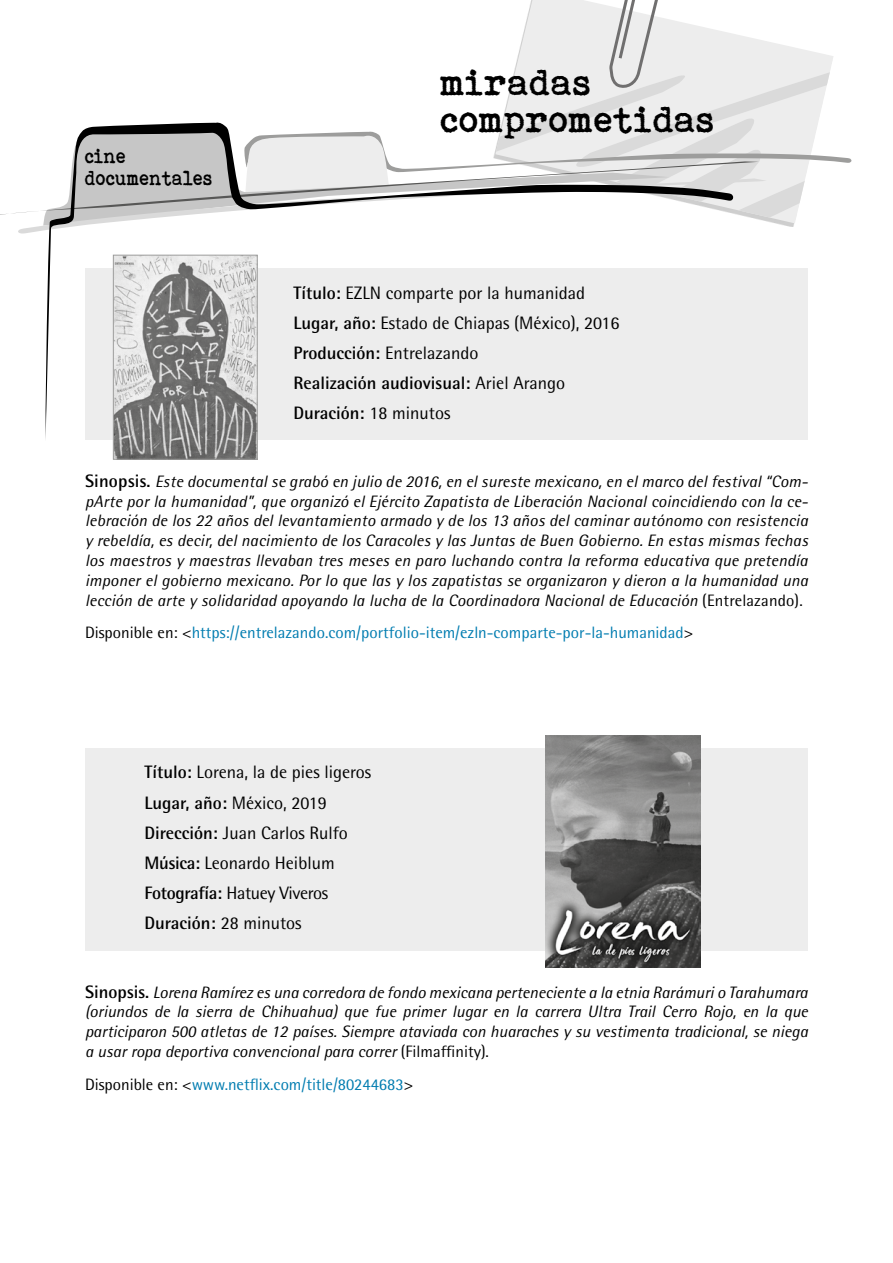
<style>
.page{position:relative;width:893px;height:1263px;background:#fff}
.page>*{position:absolute;margin:0;border:0;box-sizing:border-box;transform-origin:0 0}
.t1{font:37.5px/37.5px "Bohemian typewriter";letter-spacing:-.03em;color:#000}
.t2{font:21px/22.5px "Bohemian typewriter";letter-spacing:-.03em;color:#000;scale:.9 1}
.t3{font:18px/30.2px "Rotis Semi Sans";color:#000}
.t4{font:italic 16.5px/19.8px "Rotis Semi Sans";color:#000;text-align:justify}
.t5{font:16.5px "Rotis Semi Sans";color:#007cb0}
.s1{font-weight:700}
.s2{font-weight:700;font-style:normal;font-size:18px}
.s3{font-style:normal}
.s4{color:#000}
</style>
<div class="page">
<svg style="left:18px;top:0;width:834px;height:234px"></svg>
<svg style="left:0;top:161px;width:759px;height:63px"></svg>
<svg style="left:44px;top:122px;width:689px;height:338px"></svg>
<div style="left:85px;top:268px;width:723px;height:172px;background:#ededed"></div>
<div style="left:85px;top:748px;width:723px;height:202px;background:#ededed"></div>
<img style="left:115px;top:257px;width:141px;height:201px">
<div style="left:113px;top:255px;width:145px;height:205px;border:1px solid #9d9d9c"></div>
<img style="left:546px;top:736px;width:154px;height:232px">
<p class="t2" style="left:85px;top:144px;width:144px">cine documentales</p>
<h1 class="t1" style="left:441px;top:63px;width:277px">miradas comprometidas</h1>
<p class="t3" style="left:293px;top:277px;width:328px"><span class="s1">Título:</span> EZLN comparte por la humanidad <span class="s1">Lugar, año:</span> Estado de Chiapas (México), 2016<br><span class="s1">Producción:</span> Entrelazando<br><span class="s1">Realización audiovisual:</span> Ariel Arango <span class="s1">Duración:</span> 18 minutos</p>
<p class="t4" style="left:85px;top:471px;width:724px"><span class="s2">Sinopsis.</span> Este documental se grabó en julio de 2016, en el sureste mexicano, en el marco del festival “Com&shy;pArte por la humanidad”, que organizó el Ejército Zapatista de Liberación Nacional coincidiendo con la ce&shy;lebración de los 22 años del levantamiento armado y de los 13 años del caminar autónomo con resistencia y rebeldía, es decir, del nacimiento de los Caracoles y las Juntas de Buen Gobierno. En estas mismas fechas los maestros y maestras llevaban tres meses en paro luchando contra la reforma educativa que pretendía imponer el gobierno mexicano. Por lo que las y los zapatistas se organizaron y dieron a la humanidad una lección de arte y solidaridad apoyando la lucha de la Coordinadora Nacional de Educación <span class="s3">(Entrelazando).</span></p>
<p class="t5" style="left:85px;top:623px;width:610px"><span class="s4">Disponible en: &lt;</span>https://entrelazando.com/portfolio-item/ezln-comparte-por-la-humanidad<span class="s4">&gt;</span></p>
<p class="t3" style="left:145px;top:757px;width:228px"><span class="s1">Título:</span> Lorena, la de pies ligeros<br><span class="s1">Lugar, año:</span> México, 2019<br><span class="s1">Dirección:</span> Juan Carlos Rulfo<br><span class="s1">Música:</span> Leonardo Heiblum<br><span class="s1">Fotografía:</span> Hatuey Viveros<br><span class="s1">Duración:</span> 28 minutos</p>
<p class="t4" style="left:85px;top:982px;width:724px"><span class="s2">Sinopsis.</span> Lorena Ramírez es una corredora de fondo mexicana perteneciente a la etnia Rarámuri o Tarahumara (oriundos de la sierra de Chihuahua) que fue primer lugar en la carrera Ultra Trail Cerro Rojo, en la que participaron 500 atletas de 12 países. Siempre ataviada con huaraches y su vestimenta tradicional, se niega a usar ropa deportiva convencional para correr <span class="s3">(Filmaffinity).</span></p>
<p class="t5" style="left:85px;top:1074px;width:330px"><span class="s4">Disponible en: &lt;</span>www.netflix.com/title/80244683<span class="s4">&gt;</span></p>
</div>
